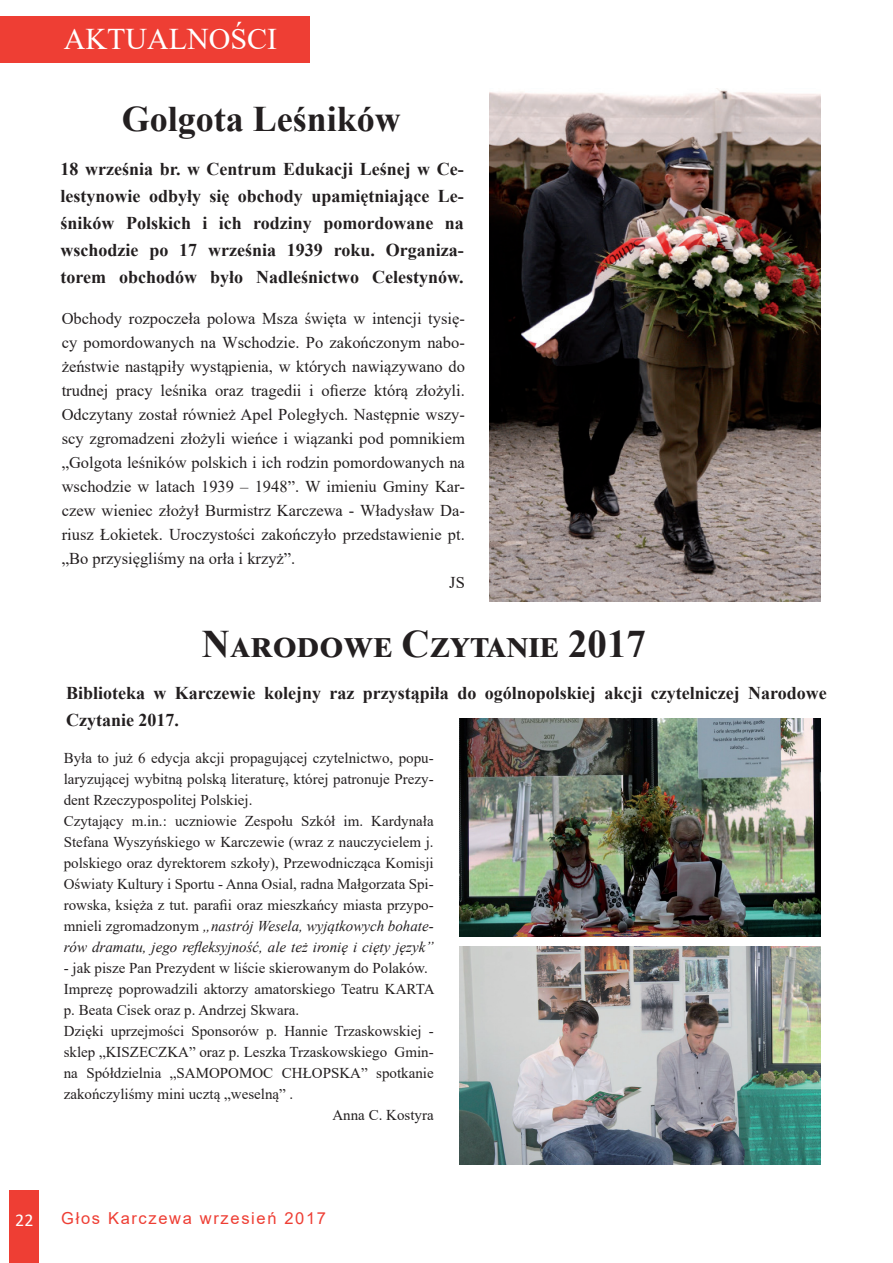
<style>
.page{position:relative;width:893px;height:1263px;background:#fff}
.page>*{position:absolute;margin:0;border:0;box-sizing:border-box;transform-origin:0 0}
.t1{font:700 39px "Times New Roman";color:#231f20}
.t2{font:700 36px "Times New Roman";color:#231f20}
.t3{font:30px "Times New Roman";color:#fff}
.t4{font:700 18px/27px "Times New Roman";color:#231f20;text-align:justify}
.t5{font:18px "Calibri";color:#fff}
.t6{font:16.5px "Times New Roman";color:#231f20}
.t7{font:16.5px "Arial";letter-spacing:.1em;color:#ee3e34}
.t8{font:15px/21px "Times New Roman";color:#231f20}
.s1{font-style:italic}
</style>
<div class="page">
<div style="left:0;top:17px;width:309px;height:46px;background:#ee3e34"></div>
<div style="left:10px;top:1191px;width:29px;height:72px;background:#ee3e34"></div>
<img style="left:489px;top:88px;width:332px;height:514px">
<img style="left:459px;top:719px;width:362px;height:217px">
<img style="left:459px;top:947px;width:362px;height:217px">
<h3 class="t3" style="left:64px;top:18px;width:215px">AKTUALNOŚCI</h3>
<h2 class="t2" style="left:122px;top:93px;width:281px">Golgota Leśników</h2>
<p class="t4" style="left:61px;top:155px;width:405px">18 września br. w Centrum Edukacji Leśnej w Ce&shy;lestynowie odbyły się obchody upamiętniające Le&shy;śników Polskich i ich rodziny pomordowane na wschodzie po 17 września 1939 roku. Organiza&shy;torem obchodów było Nadleśnictwo Celestynów.</p>
<p class="t6" style="left:62px;top:306px;width:405px">Obchody rozpoczeła polowa Msza święta w intencji tysię-</p>
<p class="t6" style="left:62px;top:330px;width:405px">cy pomordowanych na Wschodzie. Po zakończonym nabo-</p>
<p class="t6" style="left:62px;top:354px;width:405px">żeństwie nastąpiły wystąpienia, w których nawiązywano do</p>
<p class="t6" style="left:62px;top:378px;width:405px">trudnej pracy leśnika oraz tragedii i ofierze którą złożyli.</p>
<p class="t6" style="left:62px;top:402px;width:405px">Odczytany został również Apel Poległych. Następnie wszy-</p>
<p class="t6" style="left:62px;top:426px;width:405px">scy zgromadzeni złożyli wieńce i wiązanki pod pomnikiem</p>
<p class="t6" style="left:62px;top:450px;width:405px">„Golgota leśników polskich i ich rodzin pomordowanych na</p>
<p class="t6" style="left:62px;top:474px;width:405px">wschodzie w latach 1939 – 1948”. W imieniu Gminy Kar-</p>
<p class="t6" style="left:62px;top:498px;width:405px">czew wieniec złożył Burmistrz Karczewa - Władysław Da-</p>
<p class="t6" style="left:62px;top:522px;width:405px">riusz Łokietek. Uroczystości zakończyło przedstawienie pt.</p>
<p class="t6" style="left:62px;top:546px;width:235px">„Bo przysięgliśmy na orła i krzyż”.</p>
<p class="t6" style="left:449px;top:570px;width:17px">JS</p>
<h1 class="t1" style="left:202px;top:616px;width:446px">Narodowe Czytanie 2017</h1>
<p class="t4" style="left:66px;top:679px;width:762px">Biblioteka w Karczewie kolejny raz przystąpiła do ogólnopolskiej akcji czytelniczej Narodowe<br>Czytanie 2017.</p>
<p class="t8" style="left:64px;top:747px;width:371px">Była to już 6 edycja akcji propagującej czytelnictwo, popu&shy;laryzującej wybitną polską literaturę, której patronuje Prezy&shy;dent Rzeczypospolitej Polskiej.<br>Czytający m.in.: uczniowie Zespołu Szkół im. Kardynała Stefana Wyszyńskiego w Karczewie (wraz z nauczycielem j. polskiego oraz dyrektorem szkoły), Przewodnicząca Komisji Oświaty Kultury i Sportu - Anna Osial, radna Małgorzata Spi&shy;rowska, księża z tut. parafii oraz mieszkańcy miasta przypo&shy;mnieli zgromadzonym <span class="s1">„nastrój Wesela, wyjątkowych bohate&shy;rów dramatu, jego refleksyjność, ale też ironię i cięty język”</span></p>
<p class="t8" style="left:64px;top:957px;width:365px">- jak pisze Pan Prezydent w liście skierowanym do Polaków.</p>
<p class="t8" style="left:64px;top:978px;width:372px">Imprezę poprowadzili aktorzy amatorskiego Teatru KARTA</p>
<p class="t8" style="left:64px;top:999px;width:237px">p. Beata Cisek oraz p. Andrzej Skwara.</p>
<p class="t8" style="left:64px;top:1020px;width:371px">Dzięki uprzejmości Sponsorów p. Hannie Trzaskowskiej -</p>
<p class="t8" style="left:64px;top:1041px;width:371px">sklep „KISZECZKA” oraz p. Leszka Trzaskowskiego Gmin-</p>
<p class="t8" style="left:64px;top:1062px;width:371px">na Spółdzielnia „SAMOPOMOC CHŁOPSKA” spotkanie</p>
<p class="t8" style="left:64px;top:1083px;width:231px">zakończyliśmy mini ucztą „weselną” .</p>
<p class="t8" style="left:332px;top:1104px;width:103px">Anna C. Kostyra</p>
<p class="t5" style="left:15px;top:1207px;width:20px">22</p>
<p class="t7" style="left:61px;top:1207px;width:266px">Głos Karczewa wrzesień 2017</p>
</div>
